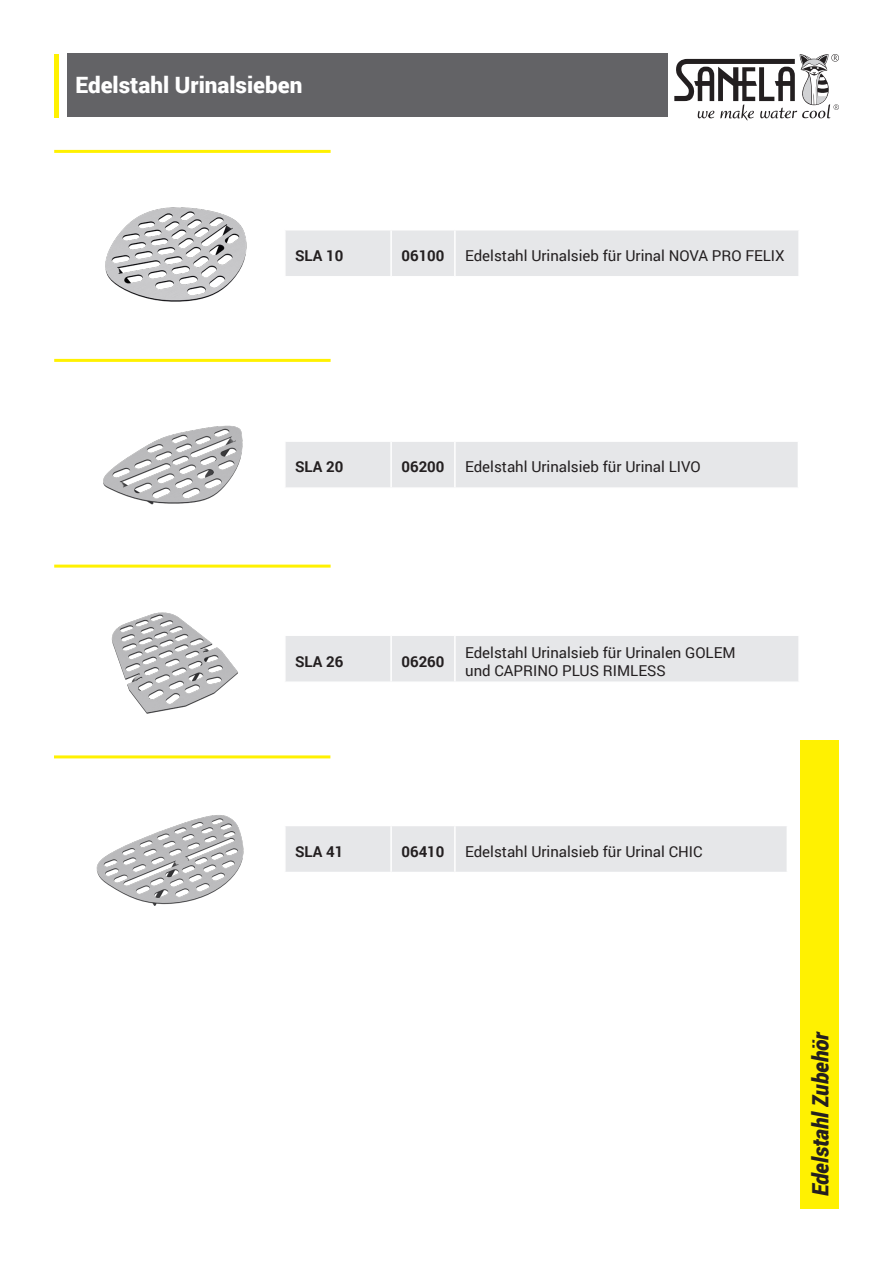
<style>
.page{position:relative;width:893px;height:1263px;background:#fff}
.page>*{position:absolute;margin:0;border:0;box-sizing:border-box;transform-origin:0 0}
.t1{font:900 22.5px "Roboto";color:#fff}
.t2{font:italic 900 22.5px "Roboto";letter-spacing:-.005em;color:#231f20;scale:.95 1}
.t3{font:15px "Roboto";color:#231f20}
.t4{font:700 15px "Roboto";color:#231f20}
</style>
<div class="page">
<div style="left:286px;top:230px;width:512px;height:46px;background:#e6e7e9"></div>
<hr style="left:390px;top:230px;width:2px;height:46px;background:#fff">
<hr style="left:454px;top:230px;width:2px;height:46px;background:#fff">
<div style="left:286px;top:442px;width:512px;height:45px;background:#e6e7e9"></div>
<hr style="left:390px;top:442px;width:2px;height:45px;background:#fff">
<hr style="left:454px;top:442px;width:2px;height:45px;background:#fff">
<div style="left:286px;top:636px;width:512px;height:45px;background:#e6e7e9"></div>
<hr style="left:390px;top:636px;width:2px;height:45px;background:#fff">
<hr style="left:454px;top:636px;width:2px;height:45px;background:#fff">
<hr style="left:54px;top:565px;width:277px;height:3px;background:#fff101">
<hr style="left:54px;top:359px;width:277px;height:3px;background:#fff101">
<hr style="left:54px;top:54px;width:4px;height:64px;background:#fff101">
<div style="left:800px;top:740px;width:39px;height:469px;background:#fff101"></div>
<hr style="left:54px;top:150px;width:277px;height:3px;background:#fff101">
<hr style="left:54px;top:755px;width:276px;height:3px;background:#fff101">
<div style="left:286px;top:826px;width:501px;height:46px;background:#e6e7e9"></div>
<hr style="left:390px;top:826px;width:2px;height:46px;background:#fff">
<hr style="left:454px;top:826px;width:2px;height:46px;background:#fff">
<svg style="left:674px;top:54px;width:165px;height:67px"></svg>
<img style="left:105px;top:207px;width:142px;height:95px">
<img style="left:103px;top:425px;width:140px;height:80px">
<img style="left:111px;top:612px;width:127px;height:102px">
<img style="left:96px;top:815px;width:148px;height:91px">
<div style="left:67px;top:54px;width:601px;height:63px;background:#636366"></div>
<p class="t1" style="left:75px;top:69px;width:228px">Edelstahl Urinalsieben</p>
<p class="t4" style="left:295px;top:245px;width:50px">SLA 10</p>
<p class="t4" style="left:401px;top:245px;width:45px">06100</p>
<p class="t3" style="left:465px;top:245px;width:321px">Edelstahl Urinalsieb für Urinal NOVA PRO FELIX</p>
<p class="t4" style="left:295px;top:457px;width:50px">SLA 20</p>
<p class="t4" style="left:401px;top:457px;width:45px">06200</p>
<p class="t3" style="left:465px;top:457px;width:237px">Edelstahl Urinalsieb für Urinal LIVO</p>
<p class="t4" style="left:295px;top:651px;width:50px">SLA 26</p>
<p class="t4" style="left:401px;top:651px;width:45px">06260</p>
<p class="t3" style="left:465px;top:642px;width:272px">Edelstahl Urinalsieb für Urinalen GOLEM</p>
<p class="t3" style="left:465px;top:660px;width:202px">und CAPRINO PLUS RIMLESS</p>
<p class="t4" style="left:295px;top:841px;width:50px">SLA 41</p>
<p class="t4" style="left:401px;top:841px;width:45px">06410</p>
<p class="t3" style="left:465px;top:841px;width:239px">Edelstahl Urinalsieb für Urinal CHIC</p>
<p class="t2" style="left:804px;top:1196px;width:175px;rotate:-90deg">Edelstahl Zubehör</p>
</div>
